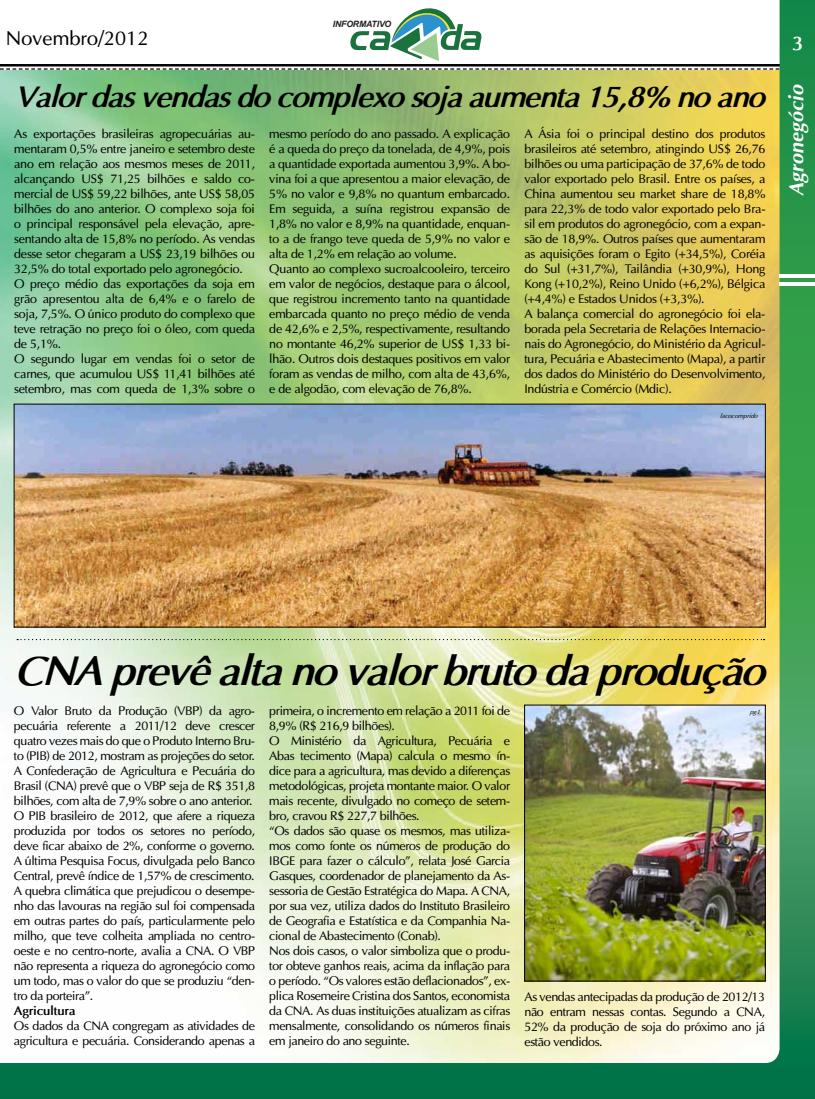
<style>
.page{position:relative;width:815px;height:1099px;background:#fff}
.page>*{position:absolute;margin:0;border:0;box-sizing:border-box;transform-origin:0 0}
.t1{font:italic 700 41.25px "Optima";color:#000}
.t2{font:italic 700 30px "Optima";color:#000}
.t3{font:20px "Optima";color:#000}
.t4{font:italic 700 20px "Optimum";color:#fff}
.t5{font:700 20px "Optima";color:#fff}
.t6{font:12.5px/15px "Optima";letter-spacing:-.02em;color:#000}
.t7{font:700 12.5px "Optima";letter-spacing:-.03em;color:#000}
.t8{font:italic 700 8.75px "Arial";letter-spacing:-.02em;color:#231f20}
.t9{font:italic 6.25px "Optima";color:#000}
</style>
<div class="page">
<img style="left:0;top:0;width:815px;height:1098px">
<hr style="left:780px;top:274px;width:35px;height:3px;background:#fff">
<hr style="left:780px;top:282px;width:35px;height:4px;background:#fff">
<svg style="left:17px;top:639px;width:748px;height:1px"></svg>
<img style="left:16px;top:406px;width:747px;height:219px">
<img style="left:526px;top:707px;width:237px;height:272px">
<div style="left:524px;top:705px;width:241px;height:276px;border:1px solid #000"></div>
<h3 class="t3" style="left:6px;top:26px;width:144px">Novembro/2012</h3>
<p class="t8" style="left:333px;top:18px;width:60px">INFORMATIVO</p>
<h2 class="t2" style="left:14px;top:79px;width:762px">Valordasvendasdocomplexosojaaumenta15,8% noano</h2>
<p class="t6" style="left:14px;top:126px;width:242px">As exportações brasileiras agropecuárias au&shy;mentaram 0,5% entre janeiro e setembro deste ano em relação aos mesmos meses de 2011, alcançando US$ 71,25 bilhões e saldo co&shy;mercial de US$ 59,22 bilhões, ante US$ 58,05 bilhões do ano anterior. O complexo soja foi o principal responsável pela elevação, apre&shy;sentando alta de 15,8% no período. As vendas desse setor chegaram a US$ 23,19 bilhões ou 32,5% do total exportado pelo agronegócio.<br>O preço médio das exportações da soja em grão apresentou alta de 6,4% e o farelo de soja, 7,5%. O único produto do complexo que teve retração no preço foi o óleo, com queda de 5,1%.<br>O segundo lugar em vendas foi o setor de carnes, que acumulou US$ 11,41 bilhões até setembro, mas com queda de 1,3% sobre o</p>
<p class="t6" style="left:269px;top:126px;width:242px">mesmo período do ano passado. A explicação é a queda do preço da tonelada, de 4,9%, pois a quantidade exportada aumentou 3,9%. A bo&shy;vina foi a que apresentou a maior elevação, de 5% no valor e 9,8% no quantum embarcado.<br>Em seguida, a suína registrou expansão de 1,8% no valor e 8,9% na quantidade, enquan&shy;to a de frango teve queda de 5,9% no valor e alta de 1,2% em relação ao volume.<br>Quanto ao complexo sucroalcooleiro, terceiro em valor de negócios, destaque para o álcool, que registrou incremento tanto na quantidade embarcada quanto no preço médio de venda de 42,6% e 2,5%, respectivamente, resultando no montante 46,2% superior de US$ 1,33 bi&shy;lhão. Outros dois destaques positivos em valor foram as vendas de milho, com alta de 43,6%, e de algodão, com elevação de 76,8%.</p>
<p class="t6" style="left:524px;top:126px;width:243px">A Ásia foi o principal destino dos produtos brasileiros até setembro, atingindo US$ 26,76 bilhões ou uma participação de 37,6% de todo valor exportado pelo Brasil. Entre os países, a China aumentou seu market share de 18,8% para 22,3% de todo valor exportado pelo Bra&shy;sil em produtos do agronegócio, com a expan&shy;são de 18,9%. Outros países que aumentaram as aquisições foram o Egito (+34,5%), Coréia do Sul (+31,7%), Tailândia (+30,9%), Hong Kong (+10,2%), Reino Unido (+6,2%), Bélgica (+4,4%) e Estados Unidos (+3,3%).<br>A balança comercial do agronegócio foi ela&shy;borada pela Secretaria de Relações Internacio&shy;nais do Agronegócio, do Ministério da Agricul&shy;tura, Pecuária e Abastecimento (Mapa), a partir dos dados do Ministério do Desenvolvimento, Indústria e Comércio (Mdic).</p>
<p class="t9" style="left:720px;top:412px;width:42px">lacocomprido</p>
<h3 class="t5" style="left:792px;top:31px;width:13px">3</h3>
<h3 class="t4" style="left:784px;top:196px;width:113px;rotate:-90deg">Agronegócio</h3>
<h1 class="t1" style="left:14px;top:645px;width:766px">CNAprevêaltanovalorbrutodaprodução</h1>
<p class="t6" style="left:14px;top:702px;width:243px">O Valor Bruto da Produção (VBP) da agro&shy;pecuária referente a 2011/12 deve crescer quatro vezes mais do que o Produto Interno Bru&shy;to (PIB) de 2012, mostram as projeções do setor.<br>A Confederação de Agricultura e Pecuária do Brasil (CNA) prevê que o VBP seja de R$ 351,8 bilhões, com alta de 7,9% sobre o ano anterior.<br>O PIB brasileiro de 2012, que afere a riqueza produzida por todos os setores no período, deve ficar abaixo de 2%, conforme o governo.<br>A última Pesquisa Focus, divulgada pelo Banco Central, prevê índice de 1,57% de crescimento.<br>A quebra climática que prejudicou o desempe&shy;nho das lavouras na região sul foi compensada em outras partes do país, particularmente pelo milho, que teve colheita ampliada no centro&shy;oeste e no centro-norte, avalia a CNA. O VBP não representa a riqueza do agronegócio como um todo, mas o valor do que se produziu “den&shy;tro da porteira”.</p>
<p class="t7" style="left:14px;top:1002px;width:63px">Agricultura</p>
<p class="t6" style="left:14px;top:1017px;width:243px">Os dados da CNA congregam as atividades de agricultura e pecuária. Considerando apenas a</p>
<p class="t6" style="left:269px;top:702px;width:242px">primeira, o incremento em relação a 2011 foi de 8,9% (R$ 216,9 bilhões).<br>O Ministério da Agricultura, Pecuária e Abas¬¬tecimento (Mapa) calcula o mesmo ín&shy;dice para a agricultura, mas devido a diferenças metodológicas, projeta montante maior. O valor mais recente, divulgado no começo de setem&shy;bro, cravou R$ 227,7 bilhões.<br>“Os dados são quase os mesmos, mas utiliza&shy;mos como fonte os números de produção do IBGE para fazer o cálculo”, relata José Garcia Gasques, coordenador de planejamento da As&shy;sessoria de Gestão Estratégica do Mapa. A CNA, por sua vez, utiliza dados do Instituto Brasileiro de Geografia e Estatística e da Companhia Na&shy;cional de Abastecimento (Conab).<br>Nos dois casos, o valor simboliza que o produ&shy;tor obteve ganhos reais, acima da inflação para o período. “Os valores estão deflacionados”, ex&shy;plica Rosemeire Cristina dos Santos, economista da CNA. As duas instituições atualizam as cifras mensalmente, consolidando os números finais em janeiro do ano seguinte.</p>
<p class="t9" style="left:750px;top:707px;width:14px">pg1</p>
<p class="t6" style="left:524px;top:989px;width:242px;text-align:justify">As vendas antecipadas da produção de 2012/13 não entram nessas contas. Segundo a CNA, 52% da produção de soja do próximo ano já estão vendidos.</p>
</div>
